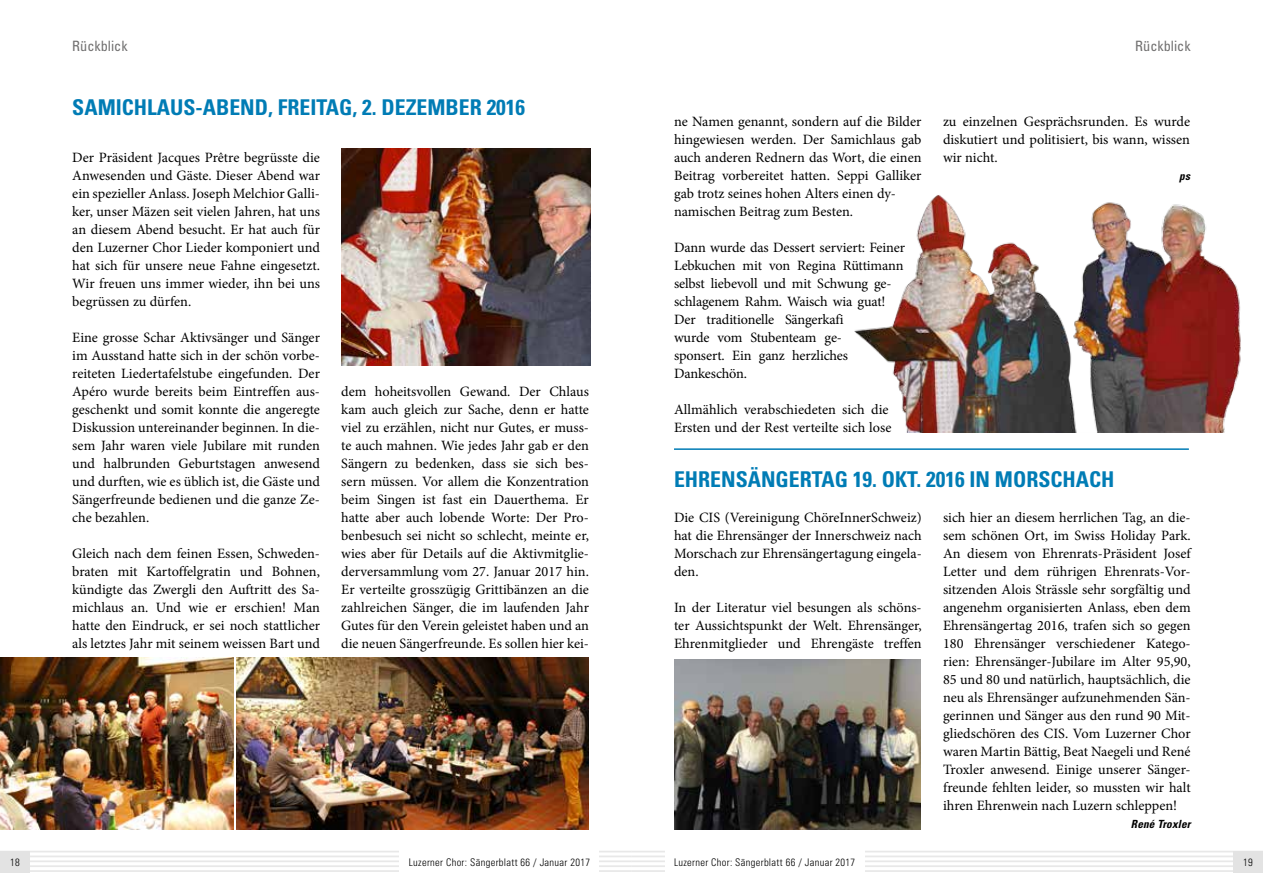
<style>
.page{position:relative;width:1263px;height:893px;background:#fff}
.page>*{position:absolute;margin:0;border:0;box-sizing:border-box;transform-origin:0 0}
.t1{font:700 condensed 21.75px "Univers";color:#007cb5}
.t2{font:14.25px/18px "Minion Pro";color:#000;text-align:justify}
.t3{font:condensed 14.25px "Univers";color:#706f6f}
.t4{font:italic 700 condensed 11.25px "Univers";letter-spacing:.015em;color:#000}
.t5{font:300 condensed 10.5px "Univers";letter-spacing:.03em;color:#000}
</style>
<div class="page">
<hr style="left:0;top:855px;width:631px;height:2px;background:#dadada">
<hr style="left:0;top:851px;width:631px;height:1px;background:#dadada">
<hr style="left:0;top:860px;width:631px;height:2px;background:#dadada">
<hr style="left:0;top:865px;width:631px;height:2px;background:#dadada">
<hr style="left:0;top:870px;width:631px;height:2px;background:#dadada">
<hr style="left:631px;top:855px;width:632px;height:2px;background:#dadada">
<hr style="left:631px;top:851px;width:632px;height:1px;background:#dadada">
<hr style="left:631px;top:860px;width:632px;height:2px;background:#dadada">
<hr style="left:631px;top:865px;width:632px;height:2px;background:#dadada">
<hr style="left:631px;top:870px;width:632px;height:2px;background:#dadada">
<div style="left:399px;top:850px;width:199px;height:24px;background:#fff"></div>
<div style="left:0;top:851px;width:30px;height:21px;background:#e3e3e3"></div>
<div style="left:1233px;top:851px;width:30px;height:21px;background:#e3e3e3"></div>
<div style="left:665px;top:850px;width:200px;height:24px;background:#fff"></div>
<img style="left:236px;top:658px;width:353px;height:172px">
<img style="left:854px;top:195px;width:387px;height:237px">
<img style="left:341px;top:148px;width:249px;height:217px">
<img style="left:0;top:658px;width:234px;height:172px">
<hr style="left:674px;top:448px;width:515px;height:2px;background:#007cb5">
<img style="left:674px;top:659px;width:247px;height:170px">
<p class="t3" style="left:72px;top:37px;width:57px">Rückblick</p>
<p class="t3" style="left:1135px;top:37px;width:57px">Rückblick</p>
<h1 class="t1" style="left:72px;top:94px;width:454px">SAMICHLAUS-ABEND, FREITAG, 2. DEZEMBER 2016</h1>
<p class="t2" style="left:72px;top:149px;width:249px">Der Präsident Jacques Prêtre begrüsste die Anwesenden und Gäste. Dieser Abend war ein spezieller Anlass. Joseph Melchior Galli&shy;ker, unser Mäzen seit vielen Jahren, hat uns an diesem Abend besucht. Er hat auch für den Luzerner Chor Lieder komponiert und hat sich für unsere neue Fahne eingesetzt.<br>Wir freuen uns immer wieder, ihn bei uns begrüssen zu dürfen.</p>
<p class="t2" style="left:72px;top:329px;width:249px">Eine grosse Schar Aktivsänger und Sänger im Ausstand hatte sich in der schön vorbe&shy;reiteten Liedertafelstube eingefunden. Der Apéro wurde bereits beim Eintreffen aus&shy;geschenkt und somit konnte die angeregte Diskussion untereinander beginnen. In die&shy;sem Jahr waren viele Jubilare mit runden und halbrunden Geburtstagen anwesend und durften, wie es üblich ist, die Gäste und Sängerfreunde bedienen und die ganze Ze&shy;che bezahlen.</p>
<p class="t2" style="left:72px;top:544px;width:249px">Gleich nach dem feinen Essen, Schweden&shy;braten mit Kartoffelgratin und Bohnen, kündigte das Zwergli den Auftritt des Sa&shy;michlaus an. Und wie er erschien! Man hatte den Eindruck, er sei noch stattlicher als letztes Jahr mit seinem weissen Bart und</p>
<p class="t2" style="left:341px;top:382px;width:249px">dem hoheitsvollen Gewand. Der Chlaus kam auch gleich zur Sache, denn er hatte viel zu erzählen, nicht nur Gutes, er muss&shy;te auch mahnen. Wie jedes Jahr gab er den Sängern zu bedenken, dass sie sich bes&shy;sern müssen. Vor allem die Konzentration beim Singen ist fast ein Dauerthema. Er hatte aber auch lobende Worte: Der Pro&shy;benbesuch sei nicht so schlecht, meinte er, wies aber für Details auf die Aktivmitglie&shy;derversammlung vom 27. Januar 2017 hin.<br>Er verteilte grosszügig Grittibänzen an die zahlreichen Sänger, die im laufenden Jahr Gutes für den Verein geleistet haben und an die neuen Sängerfreunde. Es sollen hier kei-</p>
<p class="t2" style="left:674px;top:113px;width:249px;text-align:left">ne Namen genannt, sondern auf die Bilder hingewiesen werden. Der Samichlaus gab auch anderen Rednern das Wort, die einen Beitrag vorbereitet hatten. Seppi Galliker gab trotz seines hohen Alters einen dy&shy;namischen Beitrag zum Besten.</p>
<p class="t2" style="left:674px;top:239px;width:232px;text-align:left">Dann wurde das Dessert serviert: Feiner<br>Lebkuchen mit von Regina Rüttimann selbst liebevoll und mit Schwung ge&shy;schlagenem Rahm. Waisch wia guat!<br>Der traditionelle Sängerkafi<br>wurde vom Stubenteam ge-<br>sponsert. Ein ganz herzliches<br>Dankeschön.</p>
<p class="t2" style="left:674px;top:400px;width:219px">Allmählich verabschiedeten sich die<br>Ersten und der Rest verteilte sich lose</p>
<p class="t2" style="left:943px;top:112px;width:249px">zu einzelnen Gesprächsrunden. Es wurde diskutiert und politisiert, bis wann, wissen wir nicht.</p>
<p class="t4" style="left:1179px;top:169px;width:12px">ps</p>
<h1 class="t1" style="left:674px;top:466px;width:442px">EHRENSÄNGERTAG 19. OKT. 2016 IN MORSCHACH</h1>
<p class="t2" style="left:674px;top:509px;width:249px">Die CIS (Vereinigung ChöreInnerSchweiz) hat die Ehrensänger der Innerschweiz nach Morschach zur Ehrensängertagung eingela&shy;den.</p>
<p class="t2" style="left:674px;top:599px;width:249px">In der Literatur viel besungen als schöns&shy;ter Aussichtspunkt der Welt. Ehrensänger, Ehrenmitglieder und Ehrengäste treffen</p>
<p class="t2" style="left:943px;top:509px;width:249px">sich hier an diesem herrlichen Tag, an die&shy;sem schönen Ort, im Swiss Holiday Park.<br>An diesem von Ehrenrats-Präsident Josef Letter und dem rührigen Ehrenrats-Vor&shy;sitzenden Alois Strässle sehr sorgfältig und angenehm organisierten Anlass, eben dem Ehrensängertag 2016, trafen sich so gegen 180 Ehrensänger verschiedener Katego&shy;rien: Ehrensänger-Jubilare im Alter 95,90, 85 und 80 und natürlich, hauptsächlich, die neu als Ehrensänger aufzunehmenden Sän&shy;gerinnen und Sänger aus den rund 90 Mit&shy;gliedschören des CIS. Vom Luzerner Chor waren Martin Bättig, Beat Naegeli und René Troxler anwesend. Einige unserer Sänger&shy;freunde fehlten leider, so mussten wir halt ihren Ehrenwein nach Luzern schleppen!</p>
<p class="t4" style="left:1131px;top:817px;width:61px">René Troxler</p>
<p class="t5" style="left:10px;top:856px;width:11px">18</p>
<p class="t5" style="left:409px;top:856px;width:183px">Luzerner Chor: Sängerblatt 66 / Januar 2017</p>
<p class="t5" style="left:674px;top:856px;width:183px">Luzerner Chor: Sängerblatt 66 / Januar 2017</p>
<p class="t5" style="left:1243px;top:856px;width:11px">19</p>
</div>
